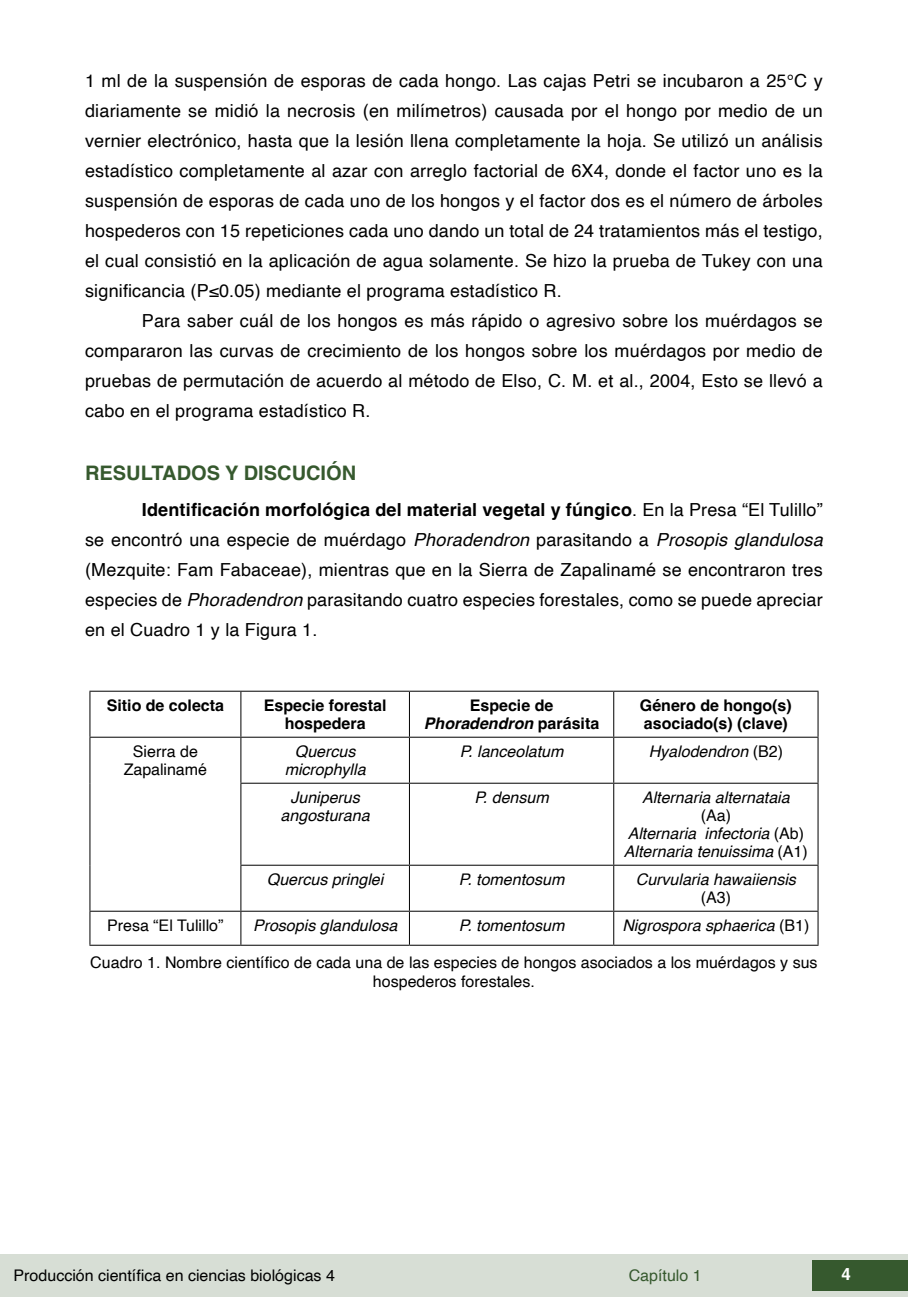
<style>
.page{position:relative;width:908px;height:1304px;background:#fff}
.page>*{position:absolute;margin:0;border:0;box-sizing:border-box;transform-origin:0 0}
.t1{font:700 20px "Helvetica";color:#36592e}
.t2{font:18px/30px "Helvetica";letter-spacing:.01em;color:#000;text-align:justify}
.t3{font:700 16.8px "Helvetica";color:#fff}
.t4{font:italic 16px/18px "Helvetica";color:#000;text-align:center}
.t5{font:16px/18px "Helvetica";color:#000;text-align:center}
.t6{font:700 16px/18px "Helvetica";color:#000;text-align:center}
.t7{font:16px "Helvetica";color:#36592e}
.s1{font-weight:700}
.s2{font-style:italic}
.s3{font-style:normal}
</style>
<div class="page">
<div style="left:0;top:1254px;width:906px;height:43px;background:#d7ded5"></div>
<div style="left:812px;top:1261px;width:95px;height:30px;background:#36592e"></div>
<hr style="left:89px;top:691px;width:152px;height:1px;background:#000">
<hr style="left:89px;top:692px;width:1px;height:45px;background:#000">
<hr style="left:241px;top:691px;width:168px;height:1px;background:#000">
<hr style="left:240px;top:692px;width:1px;height:45px;background:#000">
<hr style="left:409px;top:691px;width:204px;height:1px;background:#000">
<hr style="left:409px;top:692px;width:1px;height:45px;background:#000">
<hr style="left:613px;top:691px;width:205px;height:1px;background:#000">
<hr style="left:613px;top:692px;width:1px;height:45px;background:#000">
<hr style="left:817px;top:692px;width:1px;height:45px;background:#000">
<hr style="left:89px;top:737px;width:152px;height:1px;background:#000">
<hr style="left:89px;top:738px;width:1px;height:45px;background:#000">
<hr style="left:241px;top:737px;width:168px;height:1px;background:#000">
<hr style="left:240px;top:738px;width:1px;height:45px;background:#000">
<hr style="left:409px;top:737px;width:204px;height:1px;background:#000">
<hr style="left:409px;top:738px;width:1px;height:45px;background:#000">
<hr style="left:613px;top:737px;width:205px;height:1px;background:#000">
<hr style="left:613px;top:738px;width:1px;height:45px;background:#000">
<hr style="left:817px;top:738px;width:1px;height:45px;background:#000">
<hr style="left:89px;top:783px;width:1px;height:82px;background:#000">
<hr style="left:240px;top:783px;width:169px;height:1px;background:#000">
<hr style="left:240px;top:784px;width:1px;height:81px;background:#000">
<hr style="left:409px;top:783px;width:204px;height:1px;background:#000">
<hr style="left:409px;top:784px;width:1px;height:81px;background:#000">
<hr style="left:613px;top:783px;width:205px;height:1px;background:#000">
<hr style="left:613px;top:784px;width:1px;height:81px;background:#000">
<hr style="left:817px;top:784px;width:1px;height:81px;background:#000">
<hr style="left:89px;top:865px;width:1px;height:46px;background:#000">
<hr style="left:240px;top:865px;width:169px;height:1px;background:#000">
<hr style="left:240px;top:866px;width:1px;height:45px;background:#000">
<hr style="left:409px;top:865px;width:204px;height:1px;background:#000">
<hr style="left:409px;top:866px;width:1px;height:45px;background:#000">
<hr style="left:613px;top:865px;width:205px;height:1px;background:#000">
<hr style="left:613px;top:866px;width:1px;height:45px;background:#000">
<hr style="left:817px;top:866px;width:1px;height:45px;background:#000">
<hr style="left:89px;top:911px;width:152px;height:1px;background:#000">
<hr style="left:89px;top:912px;width:1px;height:33px;background:#000">
<hr style="left:241px;top:911px;width:168px;height:1px;background:#000">
<hr style="left:240px;top:912px;width:1px;height:33px;background:#000">
<hr style="left:409px;top:911px;width:204px;height:1px;background:#000">
<hr style="left:409px;top:912px;width:1px;height:33px;background:#000">
<hr style="left:613px;top:911px;width:205px;height:1px;background:#000">
<hr style="left:613px;top:912px;width:1px;height:33px;background:#000">
<hr style="left:817px;top:912px;width:1px;height:33px;background:#000">
<hr style="left:89px;top:945px;width:152px;height:1px;background:#000">
<hr style="left:241px;top:945px;width:168px;height:1px;background:#000">
<hr style="left:409px;top:945px;width:204px;height:1px;background:#000">
<hr style="left:613px;top:945px;width:205px;height:1px;background:#000">
<p class="t2" style="left:85px;top:66px;width:738px">1 ml de la suspensión de esporas de cada hongo. Las cajas Petri se incubaron a 25°C y diariamente se midió la necrosis (en milímetros) causada por el hongo por medio de un vernier electrónico, hasta que la lesión llena completamente la hoja. Se utilizó un análisis estadístico completamente al azar con arreglo factorial de 6X4, donde el factor uno es la suspensión de esporas de cada uno de los hongos y el factor dos es el número de árboles hospederos con 15 repeticiones cada uno dando un total de 24 tratamientos más el testigo, el cual consistió en la aplicación de agua solamente. Se hizo la prueba de Tukey con una significancia (P≤0.05) mediante el programa estadístico R.</p>
<p class="t2" style="left:85px;top:306px;width:739px;text-indent:57px">Para saber cuál de los hongos es más rápido o agresivo sobre los muérdagos se compararon las curvas de crecimiento de los hongos sobre los muérdagos por medio de pruebas de permutación de acuerdo al método de Elso, C. M. et al., 2004, Esto se llevó a cabo en el programa estadístico R.</p>
<p class="t1" style="left:85px;top:461px;width:272px">RESULTADOS Y DISCUCIÓN</p>
<p class="t2" style="left:85px;top:495px;width:739px;text-indent:57px"><span class="s1">Identificación morfológica del material vegetal y fúngico</span>. En la Presa “El Tulillo” se encontró una especie de muérdago <span class="s2">Phoradendron</span> parasitando a <span class="s2">Prosopis glandulosa </span>(Mezquite: Fam Fabaceae), mientras que en la Sierra de Zapalinamé se encontraron tres especies de <span class="s2">Phoradendron</span> parasitando cuatro especies forestales, como se puede apreciar en el Cuadro 1 y la Figura 1.</p>
<p class="t6" style="left:107px;top:698px;width:119px">Sitio de colecta</p>
<p class="t6" style="left:264px;top:698px;width:124px">Especie forestal hospedera</p>
<p class="t6" style="left:423px;top:698px;width:177px">Especie de<br><span class="s2">Phoradendron</span> parásita</p>
<p class="t6" style="left:639px;top:698px;width:153px;text-align:left">Género de hongo(s) asociado(s) (clave)</p>
<p class="t5" style="left:124px;top:743px;width:85px">Sierra de<br>Zapalinamé</p>
<p class="t4" style="left:284px;top:743px;width:82px">Quercus microphylla</p>
<p class="t4" style="left:459px;top:743px;width:105px">P. lanceolatum</p>
<p class="t4" style="left:648px;top:743px;width:136px">Hyalodendron <span class="s3">(B2)</span></p>
<p class="t4" style="left:280px;top:789px;width:90px">Juniperus angosturana</p>
<p class="t4" style="left:474px;top:789px;width:76px">P. densum</p>
<p class="t4" style="left:641px;top:789px;width:149px">Alternaria alternataia</p>
<p class="t4" style="left:623px;top:807px;width:185px"><span class="s3">(Aa)<br></span>Alternaria infectoria <span class="s3">(Ab)<br></span>Alternaria tenuissima <span class="s3">(A1)</span></p>
<p class="t4" style="left:267px;top:871px;width:118px">Quercus pringlei</p>
<p class="t4" style="left:458px;top:871px;width:107px">P. tomentosum</p>
<p class="t4" style="left:635px;top:871px;width:162px">Curvularia hawaiiensis</p>
<p class="t5" style="left:700px;top:889px;width:32px">(A3)</p>
<p class="t5" style="left:107px;top:917px;width:118px">Presa “El Tulillo”</p>
<p class="t4" style="left:253px;top:917px;width:146px">Prosopis glandulosa</p>
<p class="t4" style="left:458px;top:917px;width:107px">P. tomentosum</p>
<p class="t4" style="left:622px;top:917px;width:188px">Nigrospora sphaerica <span class="s3">(B1)</span></p>
<p class="t5" style="left:90px;top:954px;width:728px;line-height:19.2px">Cuadro 1. Nombre científico de cada una de las especies de hongos asociados a los muérdagos y sus hospederos forestales.</p>
<p class="t5" style="left:14px;top:1267px;width:323px">Producción científica en ciencias biológicas 4</p>
<p class="t7" style="left:628px;top:1263px;width:74px">Capítulo 1</p>
<p class="t3" style="left:841px;top:1264px;width:11px">4</p>
</div>
